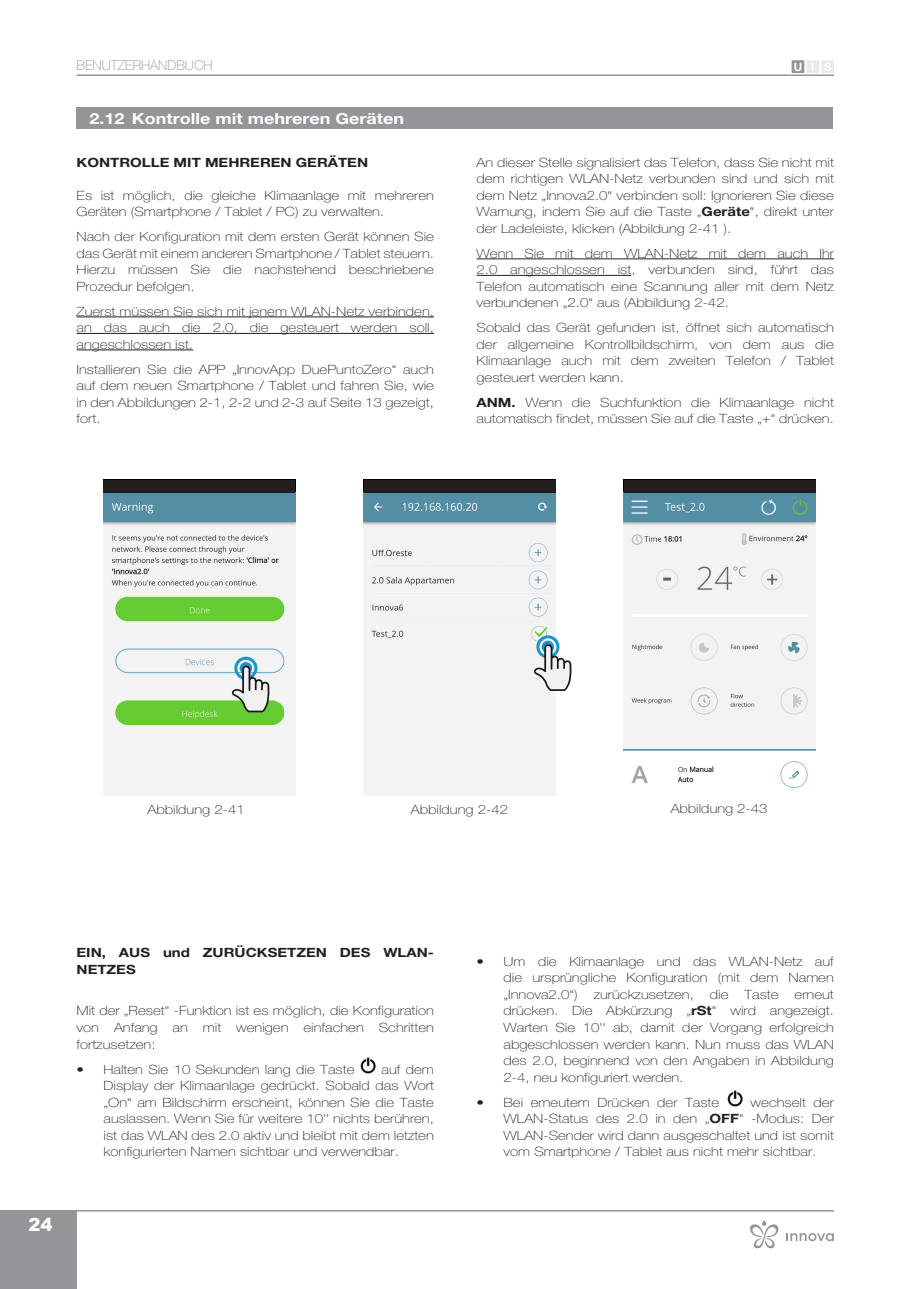
<style>
.page{position:relative;width:919px;height:1289px;background:#fff}
.page>*{position:absolute;margin:0;border:0;box-sizing:border-box;transform-origin:0 0}
.t1{font:900 18px "Arial";color:#fff}
.t2{font:700 15.3px "Helvetica Neue LT Std";color:#fff;scale:1.18 1}
.t3{font:100 13.5px "Helvetica Neue LT Std";color:#939598}
.t4{font:100 12.75px/16.5px "Helvetica Neue LT Std";color:#231f20;text-align:justify;scale:1.18 1}
.t5{font:700 12.75px/16.5px "Helvetica Neue LT Std";color:#231f20;scale:1.18 1}
.t6{font:700 11.4px "Helvetica Neue LT Std";color:#fff}
.s1{font-weight:700}
</style>
<div class="page">
<hr style="left:77px;top:1209px;width:756px;height:2px;background:#939598">
<div style="left:0;top:1209px;width:77px;height:79px;background:#939598"></div>
<hr style="left:77px;top:74px;width:756px;height:2px;background:#939598">
<div style="left:821px;top:61px;width:12px;height:11px;background:#e9eaea"></div>
<div style="left:807px;top:61px;width:11px;height:11px;background:#e9eaea"></div>
<div style="left:792px;top:61px;width:11px;height:11px;background:#939598"></div>
<div style="left:791px;top:60px;width:13px;height:13px;border:1px solid #939598"></div>
<div style="left:77px;top:107px;width:756px;height:21px;background:#939598"></div>
<hr style="left:77px;top:316px;width:357px;height:1px;background:#231f20">
<hr style="left:77px;top:333px;width:357px;height:1px;background:#231f20">
<hr style="left:77px;top:349px;width:116px;height:1px;background:#231f20">
<hr style="left:476px;top:258px;width:357px;height:1px;background:#231f20">
<hr style="left:476px;top:275px;width:155px;height:1px;background:#231f20">
<img style="left:360px;top:1057px;width:16px;height:16px">
<img style="left:727px;top:1090px;width:15px;height:16px">
<img style="left:364px;top:492px;width:191px;height:303px">
<div style="left:364px;top:480px;width:191px;height:12px;background:#231f20"></div>
<img style="left:104px;top:492px;width:191px;height:303px">
<div style="left:104px;top:480px;width:191px;height:12px;background:#231f20"></div>
<svg style="left:534px;top:635px;width:37px;height:56px"></svg>
<svg style="left:232px;top:656px;width:37px;height:56px"></svg>
<img style="left:623px;top:492px;width:192px;height:297px">
<div style="left:623px;top:480px;width:192px;height:12px;background:#231f20"></div>
<svg style="left:786px;top:1233px;width:47px;height:8px"></svg>
<svg style="left:750px;top:1220px;width:29px;height:28px"></svg>
<p class="t3" style="left:77px;top:57px;width:137px">BENUTZERHANDBUCH</p>
<p class="t2" style="left:89px;top:109px;width:31px">2.12</p>
<p class="t2" style="left:132px;top:109px;width:232px">Kontrolle mit mehreren Geräten</p>
<p class="t5" style="left:77px;top:153px;width:248px">KONTROLLE MIT MEHREREN GERÄTEN</p>
<p class="t4" style="left:77px;top:187px;width:304px">Es ist möglich, die gleiche Klimaanlage mit mehreren<br>Geräten (Smartphone / Tablet / PC) zu verwalten.</p>
<p class="t4" style="left:77px;top:228px;width:304px">Nach der Konfiguration mit dem ersten Gerät können Sie das Gerät mit einem anderen Smartphone / Tablet steuern.<br>Hierzu müssen Sie die nachstehend beschriebene Prozedur befolgen.</p>
<p class="t4" style="left:77px;top:303px;width:304px">Zuerst müssen Sie sich mit jenem WLAN-Netz verbinden, an das auch die 2.0, die gesteuert werden soll, angeschlossen ist.</p>
<p class="t4" style="left:77px;top:361px;width:304px">Installieren Sie die APP „InnovApp DuePuntoZero“ auch auf dem neuen Smartphone / Tablet und fahren Sie, wie in den Abbildungen 2-1, 2-2 und 2-3 auf Seite 13 gezeigt, fort.</p>
<p class="t6" style="left:793px;top:60px;width:39px">UIS</p>
<p class="t4" style="left:476px;top:154px;width:304px">An dieser Stelle signalisiert das Telefon, dass Sie nicht mit dem richtigen WLAN-Netz verbunden sind und sich mit dem Netz „Innova2.0“ verbinden soll: Ignorieren Sie diese Warnung, indem Sie auf die Taste „<span class="s1">Geräte</span>“, direkt unter der Ladeleiste, klicken (Abbildung 2-41 ).</p>
<p class="t4" style="left:476px;top:245px;width:304px">Wenn Sie mit dem WLAN-Netz mit dem auch Ihr 2.0 angeschlossen ist, verbunden sind, führt das Telefon automatisch eine Scannung aller mit dem Netz verbundenen „2.0“ aus (Abbildung 2-42.</p>
<p class="t4" style="left:476px;top:319px;width:304px">Sobald das Gerät gefunden ist, öffnet sich automatisch der allgemeine Kontrollbildschirm, von dem aus die Klimaanlage auch mit dem zweiten Telefon / Tablet gesteuert werden kann.</p>
<p class="t4" style="left:476px;top:394px;width:304px"><span class="s1">ANM.</span> Wenn die Suchfunktion die Klimaanlage nicht automatisch findet, müssen Sie auf die Taste „+“ drücken.</p>
<p class="t4" style="left:148px;top:801px;width:84px">Abbildung 2-41</p>
<p class="t4" style="left:411px;top:801px;width:84px">Abbildung 2-42</p>
<p class="t4" style="left:670px;top:799px;width:83px">Abbildung 2-43</p>
<h1 class="t1" style="left:28px;top:1211px;width:26px">24</h1>
<p class="t5" style="left:77px;top:944px;width:304px">EIN, AUS und ZURÜCKSETZEN DES WLAN-<br>NETZES</p>
<p class="t4" style="left:77px;top:1002px;width:304px">Mit der „Reset“ -Funktion ist es möglich, die Konfiguration von Anfang an mit wenigen einfachen Schritten fortzusetzen:</p>
<p class="t4" style="left:77px;top:1060px;width:237px">• Halten Sie 10 Sekunden lang die Taste</p>
<p class="t4" style="left:104px;top:1060px;width:281px;text-indent:278px">auf dem Display der Klimaanlage gedrückt. Sobald das Wort „On“ am Bildschirm erscheint, können Sie die Taste auslassen. Wenn Sie für weitere 10'' nichts berühren, ist das WLAN des 2.0 aktiv und bleibt mit dem letzten konfigurierten Namen sichtbar und verwendbar.</p>
<p class="t4" style="left:503px;top:953px;width:281px;text-indent:-27px">• Um die Klimaanlage und das WLAN-Netz auf die ursprüngliche Konfiguration (mit dem Namen „Innova2.0“)</p>
<p class="t4" style="left:593px;top:986px;width:86px">zurückzusetzen,</p>
<p class="t4" style="left:709px;top:986px;width:17px">die</p>
<p class="t4" style="left:744px;top:986px;width:30px">Taste</p>
<p class="t4" style="left:503px;top:986px;width:281px;text-indent:291px">erneut drücken. Die Abkürzung „<span class="s1">rSt</span>“ wird angezeigt.<br>Warten Sie 10'‘ ab, damit der Vorgang erfolgreich abgeschlossen werden kann. Nun muss das WLAN des 2.0, beginnend von den Angaben in Abbildung 2-4, neu konfiguriert werden.</p>
<p class="t4" style="left:476px;top:1093px;width:207px">• Bei erneutem Drücken der Taste</p>
<p class="t4" style="left:503px;top:1093px;width:281px;text-indent:247px">wechselt der WLAN-Status des 2.0 in den „<span class="s1">OFF</span>“ -Modus: Der WLAN-Sender wird dann ausgeschaltet und ist somit vom Smartphone / Tablet aus nicht mehr sichtbar.</p>
</div>
